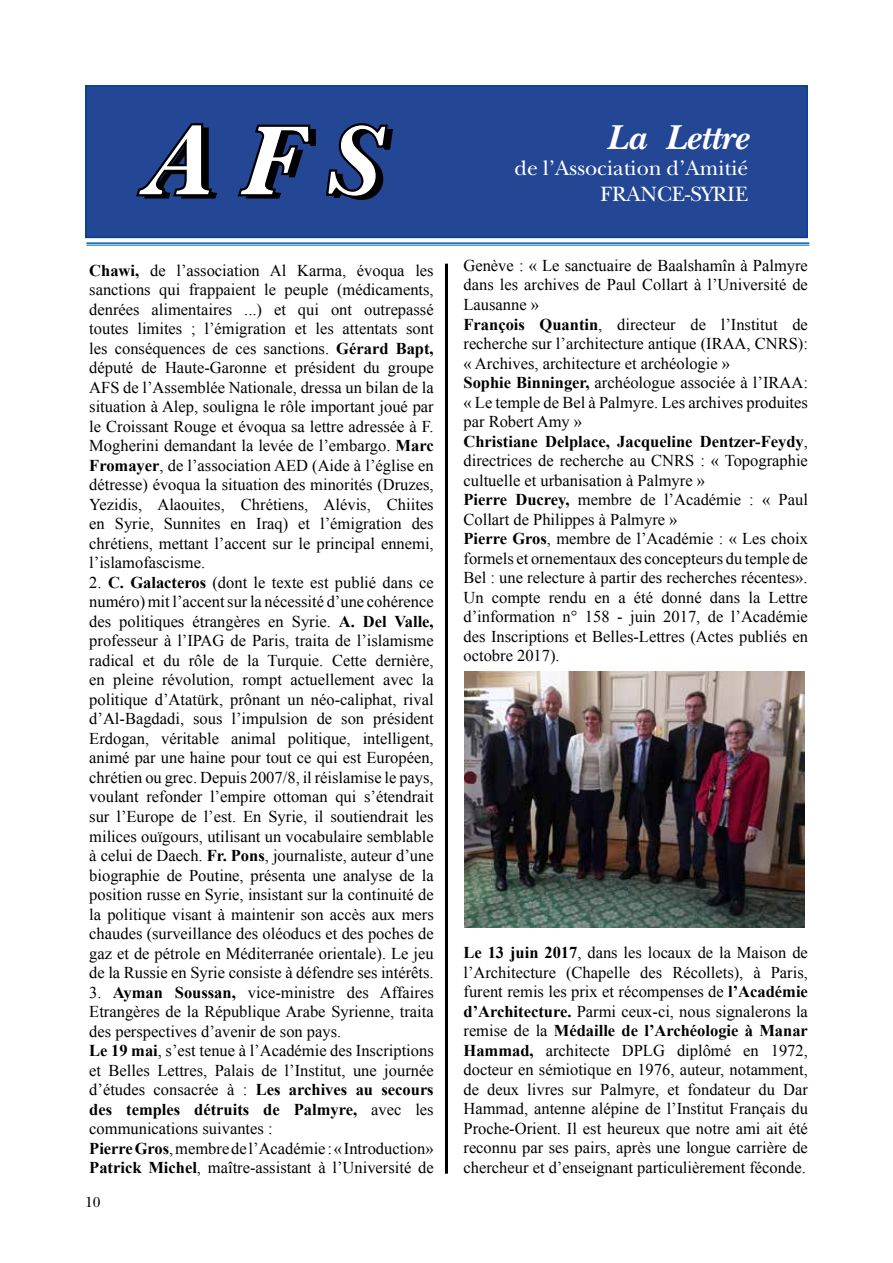
<style>
.page{position:relative;width:893px;height:1263px;background:#fff}
.page>*{position:absolute;margin:0;border:0;box-sizing:border-box;transform-origin:0 0}
.t1{font:italic 700 36px "New Baskerville";color:#fff}
.t2{font:21.6px/26px "New Baskerville";color:#fff;text-align:right}
.t3{font:16.5px/19.5px "Times New Roman";color:#000;text-align:justify}
.t4{font:15px "New Baskerville";color:#000}
.s1{font-weight:700}
</style>
<div class="page">
<div style="left:85px;top:85px;width:723px;height:153px;background:#244795;border:2px solid #003d90"></div>
<svg style="left:136px;top:123px;width:81px;height:76px"></svg>
<svg style="left:237px;top:124px;width:79px;height:75px"></svg>
<svg style="left:326px;top:123px;width:67px;height:77px"></svg>
<hr style="left:86px;top:242px;width:723px;height:2px;background:#0066a4">
<hr style="left:86px;top:245px;width:723px;height:1px;background:#0066a4">
<img style="left:464px;top:672px;width:341px;height:255px">
<hr style="left:445px;top:264px;width:3px;height:910px;background:#000">
<p class="t3" style="left:89px;top:260px;width:346px"><span class="s1">Chawi,</span> de l’association Al Karma, évoqua les sanctions qui frappaient le peuple (médicaments, denrées alimentaires ...) et qui ont outrepassé toutes limites ; l’émigration et les attentats sont les conséquences de ces sanctions. <span class="s1">Gérard Bapt, </span>député de Haute-Garonne et président du groupe AFS de l’Assemblée Nationale, dressa un bilan de la situation à Alep, souligna le rôle important joué par le Croissant Rouge et évoqua sa lettre adressée à F.<br>Mogherini demandant la levée de l’embargo. <span class="s1">Marc Fromayer</span>, de l’association AED (Aide à l’église en détresse) évoqua la situation des minorités (Druzes, Yezidis, Alaouites, Chrétiens, Alévis, Chiites en Syrie, Sunnites en Iraq) et l’émigration des chrétiens, mettant l’accent sur le principal ennemi, l’islamofascisme.</p>
<p class="t3" style="left:89px;top:573px;width:346px">2. <span class="s1">C. Galacteros</span> (dont le texte est publié dans ce numéro) mit l’accent sur la nécessité d’une cohérence des politiques étrangères en Syrie. <span class="s1">A. Del Valle, </span>professeur à l’IPAG de Paris, traita de l’islamisme radical et du rôle de la Turquie. Cette dernière, en pleine révolution, rompt actuellement avec la politique d’Atatürk, prônant un néo-caliphat, rival d’Al-Bagdadi, sous l’impulsion de son président Erdogan, véritable animal politique, intelligent, animé par une haine pour tout ce qui est Européen, chrétien ou grec. Depuis 2007/8, il réislamise le pays, voulant refonder l’empire ottoman qui s’étendrait sur l’Europe de l’est. En Syrie, il soutiendrait les milices ouïgours, utilisant un vocabulaire semblable à celui de Daech. <span class="s1">Fr. Pons</span>, journaliste, auteur d’une biographie de Poutine, présenta une analyse de la position russe en Syrie, insistant sur la continuité de la politique visant à maintenir son accès aux mers chaudes (surveillance des oléoducs et des poches de gaz et de pétrole en Méditerranée orientale). Le jeu de la Russie en Syrie consiste à défendre ses intérêts.</p>
<p class="t3" style="left:89px;top:982px;width:346px;text-align:left">3. <span class="s1">Ayman Soussan,</span> vice-ministre des Affaires Etrangères de la République Arabe Syrienne, traita des perspectives d’avenir de son pays.<br><span class="s1">Le 19 mai</span>, s’est tenue à l’Académie des Inscriptions et Belles Lettres, Palais de l’Institut, une journée d’études consacrée à : <span class="s1">Les archives au secours des temples détruits de Palmyre,</span> avec les communications suivantes :<br><span class="s1">Pierre Gros</span>, membre de l’Académie : « Introduction» <span class="s1">Patrick Michel</span>, maître-assistant à l’Université de</p>
<p class="t4" style="left:85px;top:1194px;width:17px">10</p>
<h1 class="t1" style="left:607px;top:116px;width:143px">La Lettre</h1>
<h2 class="t2" style="left:514px;top:155px;width:235px">de l’Association d’Amitié<br>FRANCE-SYRIE</h2>
<p class="t3" style="left:463px;top:256px;width:346px;text-align:left">Genève : « Le sanctuaire de Baalshamîn à Palmyre dans les archives de Paul Collart à l’Université de Lausanne »<br><span class="s1">François Quantin</span>, directeur de l’Institut de recherche sur l’architecture antique (IRAA, CNRS): « Archives, architecture et archéologie »<br><span class="s1">Sophie Binninger,</span> archéologue associée à l’IRAA: « Le temple de Bel à Palmyre. Les archives produites par Robert Amy »<br><span class="s1">Christiane Delplace, Jacqueline Dentzer-Feydy</span>, directrices de recherche au CNRS : « Topographie cultuelle et urbanisation à Palmyre »<br><span class="s1">Pierre Ducrey,</span> membre de l’Académie : « Paul Collart de Philippes à Palmyre »<br><span class="s1">Pierre Gros</span>, membre de l’Académie : « Les choix formels et ornementaux des concepteurs du temple de Bel : une relecture à partir des recherches récentes».<br>Un compte rendu en a été donné dans la Lettre d’information n° 158 - juin 2017, de l’Académie des Inscriptions et Belles-Lettres (Actes publiés en octobre 2017).</p>
<p class="t3" style="left:463px;top:943px;width:346px"><span class="s1">Le 13 juin 2017</span>, dans les locaux de la Maison de l’Architecture (Chapelle des Récollets), à Paris, furent remis les prix et récompenses de <span class="s1">l’Académie d’Architecture.</span> Parmi ceux-ci, nous signalerons la remise de la <span class="s1">Médaille de l’Archéologie à Manar Hammad,</span> architecte DPLG diplômé en 1972, docteur en sémiotique en 1976, auteur, notamment, de deux livres sur Palmyre, et fondateur du Dar Hammad, antenne alépine de l’Institut Français du Proche-Orient. Il est heureux que notre ami ait été reconnu par ses pairs, après une longue carrière de chercheur et d’enseignant particulièrement féconde.</p>
</div>
